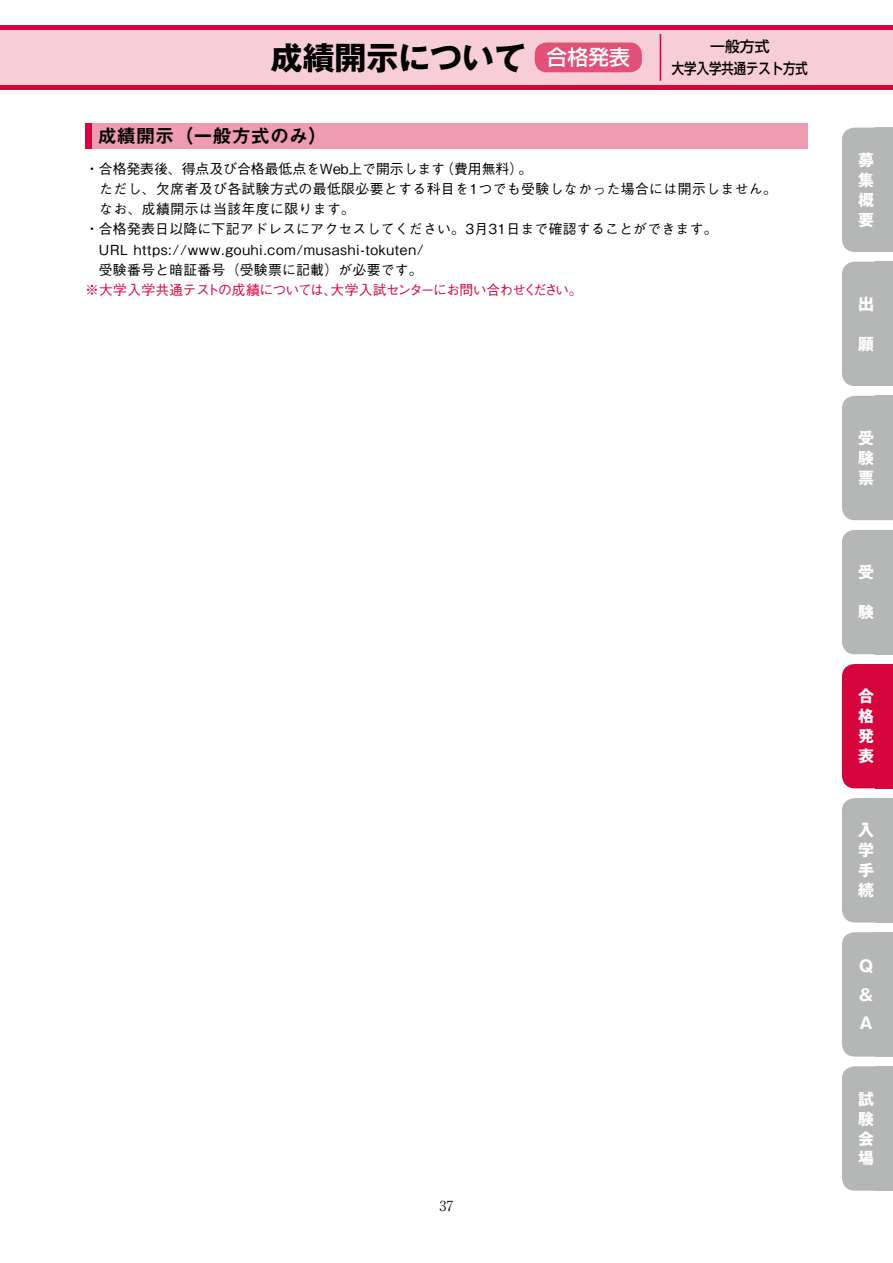
<style>
.page{position:relative;width:893px;height:1263px;background:#fff}
.page>*{position:absolute;margin:0;border:0;box-sizing:border-box;transform-origin:0 0}
.t1{font:700 31.95px "Gothic MB101 Pro";color:#000}
.t2{font:500 20.85px "Shin Go Pro";color:#fff}
.t3{font:19.2px "Midashi Go Pro MB31";color:#000}
.t4{font:700 15.9px/20px "Gothic MB101 Pro";color:#fff;text-align:justify}
.t5{font:500 14.85px "Shin Go Pro";color:#000;scale:.83 1}
.t6{font:500 14.85px "Shin Go Pro";color:#000}
.t7{font:500 13.8px "Gothic BBB Pro";letter-spacing:.025em;color:#000}
.t8{font:500 13.8px "Gothic BBB Pro";letter-spacing:.05em;color:#000}
.t9{font:500 13.8px "Gothic BBB Pro";letter-spacing:-.055em;color:#d7053d}
.t10{font:500 13.8px "Gothic BBB Pro";color:#000}
.t11{font:300 13.8px "Ryumin Pro";color:#000}
</style>
<div class="page">
<div style="left:0;top:26px;width:893px;height:63px;background:#f7cdd8"></div>
<hr style="left:0;top:85px;width:893px;height:4px;background:#d7053d">
<hr style="left:0;top:26px;width:893px;height:4px;background:#d7053d">
<hr style="left:660px;top:34px;width:1px;height:47px;background:#d7053d">
<div style="left:535px;top:43px;width:107px;height:29px;background:#e35077;border-radius:12px"></div>
<div style="left:85px;top:123px;width:723px;height:26px;background:#ef9bb1"></div>
<div style="left:85px;top:123px;width:6px;height:26px;background:#d7053d"></div>
<div style="left:842px;top:128px;width:51px;height:124px;background:#b5b6b6"></div>
<div style="left:842px;top:396px;width:51px;height:124px;background:#b5b6b6"></div>
<div style="left:842px;top:530px;width:51px;height:124px;background:#b5b6b6"></div>
<div style="left:842px;top:664px;width:51px;height:124px;background:#d7053d"></div>
<div style="left:842px;top:798px;width:51px;height:124px;background:#b5b6b6"></div>
<div style="left:842px;top:932px;width:51px;height:124px;background:#b5b6b6"></div>
<div style="left:842px;top:1066px;width:51px;height:125px;background:#b5b6b6"></div>
<div style="left:842px;top:262px;width:51px;height:124px;background:#b5b6b6"></div>
<h1 class="t1" style="left:271px;top:31px;width:257px">成績開示について</h1>
<p class="t6" style="left:710px;top:35px;width:61px">一般方式</p>
<h2 class="t2" style="left:547px;top:40px;width:85px">合格発表</h2>
<p class="t5" style="left:672px;top:56px;width:165px">大学入学共通テスト方式</p>
<h3 class="t3" style="left:98px;top:120px;width:231px">成績開示（一般方式のみ）</h3>
<p class="t10" style="left:85px;top:158px;width:449px">・合格発表後、得点及び合格最低点をWeb上で開示します（費用無料）。</p>
<p class="t7" style="left:85px;top:178px;width:693px">　ただし、欠席者及び各試験方式の最低限必要とする科目を1つでも受験しなかった場合には開示しません。</p>
<p class="t7" style="left:85px;top:198px;width:272px">　なお、成績開示は当該年度に限ります。</p>
<p class="t7" style="left:85px;top:218px;width:634px">・合格発表日以降に下記アドレスにアクセスしてください。3月31日まで確認することができます。</p>
<p class="t8" style="left:99px;top:238px;width:326px">URL https://www.gouhi.com/musashi-tokuten/</p>
<p class="t7" style="left:99px;top:259px;width:325px">受験番号と暗証番号（受験票に記載）が必要です。</p>
<p class="t9" style="left:85px;top:279px;width:499px">※大学入学共通テストの成績については、大学入試センターにお問い合わせください。</p>
<p class="t11" style="left:440px;top:1195px;width:15px">37</p>
<p class="t4" style="left:858px;top:148px;width:17px">募集概要</p>
<p class="t4" style="left:858px;top:292px;width:17px">出</p>
<p class="t4" style="left:858px;top:332px;width:17px">願</p>
<p class="t4" style="left:858px;top:426px;width:17px">受験票</p>
<p class="t4" style="left:858px;top:560px;width:17px">受</p>
<p class="t4" style="left:858px;top:600px;width:17px">験</p>
<p class="t4" style="left:858px;top:684px;width:17px">合格発表</p>
<p class="t4" style="left:858px;top:818px;width:17px">入学手続</p>
<p class="t4" style="left:858px;top:950px;width:16px;line-height:28.2px">Ｑ＆Ａ</p>
<p class="t4" style="left:858px;top:1087px;width:17px">試験会場</p>
</div>
